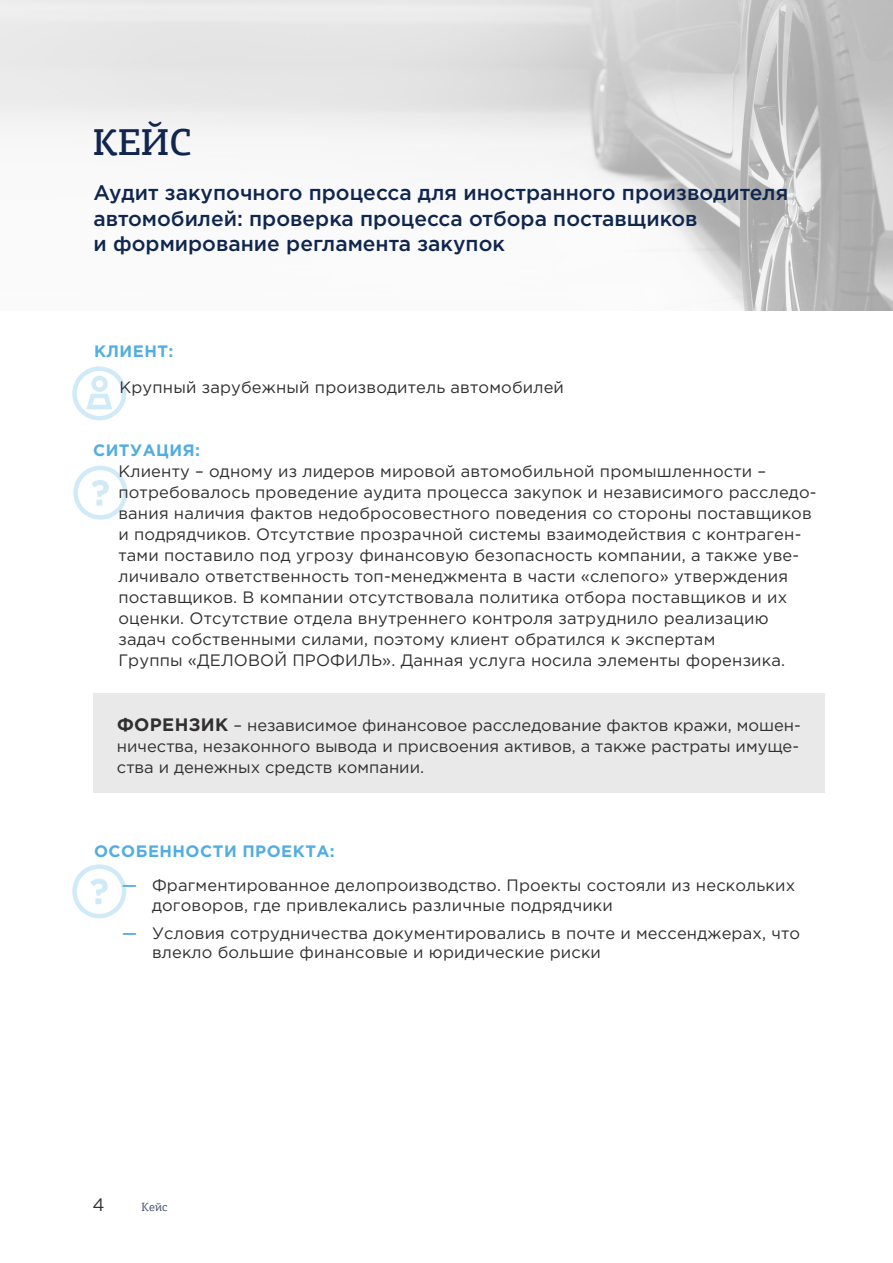
<style>
.page{position:relative;width:893px;height:1263px;background:#fff}
.page>*{position:absolute;margin:0;border:0;box-sizing:border-box;transform-origin:0 0}
.ЗАГОЛОВОК_серый{font:500 37.5px "PF Agora Slab Pro";color:#10264f}
.Темно-синий_абзац{font:500 21px/25.2px "Gotham Pro";color:#10264f}
.t1{font:18px "Gotham Pro";color:#312f30}
.t2{font:16.5px/21px "Gotham Pro";letter-spacing:.01em;color:#312f30}
.t3{font:700 16.5px "Gotham Pro";letter-spacing:.03em;color:#53ade1}
.Заметки{font:12px "PF Agora Slab Pro";color:#495173}
.s1{font-weight:700;font-size:18px}
.s2{font-weight:500;color:#5dade0}
</style>
<div class="page">
<img style="left:0;top:0;width:893px;height:310px">
<div style="left:73px;top:466px;width:54px;height:54px;border:4px solid #42aadf;border-radius:50%"></div>
<div style="left:72px;top:366px;width:54px;height:54px;border:4px solid #42aadf;border-radius:50%"></div>
<div style="left:72px;top:864px;width:54px;height:54px;border:4px solid #42aadf;border-radius:50%"></div>
<svg style="left:91px;top:480px;width:18px;height:25px"></svg>
<svg style="left:90px;top:879px;width:18px;height:25px"></svg>
<svg style="left:86px;top:393px;width:26px;height:17px"></svg>
<div style="left:91px;top:376px;width:17px;height:16px;border:4px solid #42aadf;border-radius:50%"></div>
<div style="left:94px;top:694px;width:731px;height:99px;background:#e9e9e9"></div>
<p class="ЗАГОЛОВОК_серый" style="left:93px;top:119px;width:101px">КЕЙС</p>
<p class="Темно-синий_абзац" style="left:94px;top:180px;width:696px">Аудит закупочного процесса для иностранного производителя автомобилей: проверка процесса отбора поставщиков<br>и формирование регламента закупок</p>
<p class="t3" style="left:94px;top:342px;width:81px">КЛИЕНТ:</p>
<p class="t2" style="left:119px;top:377px;width:446px">Крупный зарубежный производитель автомобилей</p>
<p class="t3" style="left:93px;top:441px;width:108px">СИТУАЦИЯ:</p>
<p class="t2" style="left:118px;top:461px;width:700px">Клиенту – одному из лидеров мировой автомобильной промышленности – потребовалось проведение аудита процесса закупок и независимого расследо&shy;вания наличия фактов недобросовестного поведения со стороны поставщиков и подрядчиков. Отсутствие прозрачной системы взаимодействия с контраген&shy;тами поставило под угрозу финансовую безопасность компании, а также уве&shy;личивало ответственность топ-менеджмента в части «слепого» утверждения поставщиков. В компании отсутствовала политика отбора поставщиков и их оценки. Отсутствие отдела внутреннего контроля затруднило реализацию задач собственными силами, поэтому клиент обратился к экспертам<br>Группы «ДЕЛОВОЙ ПРОФИЛЬ». Данная услуга носила элементы форензика.</p>
<p class="t2" style="left:117px;top:714px;width:685px;text-align:justify"><span class="s1">ФОРЕНЗИК</span> – независимое финансовое расследование фактов кражи, мошен&shy;ничества, незаконного вывода и присвоения активов, а также растраты имуще&shy;ства и денежных средств компании.</p>
<p class="t3" style="left:94px;top:842px;width:242px">ОСОБЕННОСТИ ПРОЕКТА:</p>
<p class="t2" style="left:152px;top:876px;width:645px;line-height:19.5px;text-indent:-30px"><span class="s2">—</span> Фрагментированное делопроизводство. Проекты состояли из нескольких договоров, где привлекались различные подрядчики</p>
<p class="t2" style="left:152px;top:923px;width:650px;line-height:19.5px;text-indent:-30px"><span class="s2">—</span> Условия сотрудничества документировались в почте и мессенджерах, что влекло большие финансовые и юридические риски</p>
<p class="t1" style="left:92px;top:1194px;width:14px">4</p>
<p class="Заметки" style="left:141px;top:1199px;width:28px">Кейс</p>
</div>
